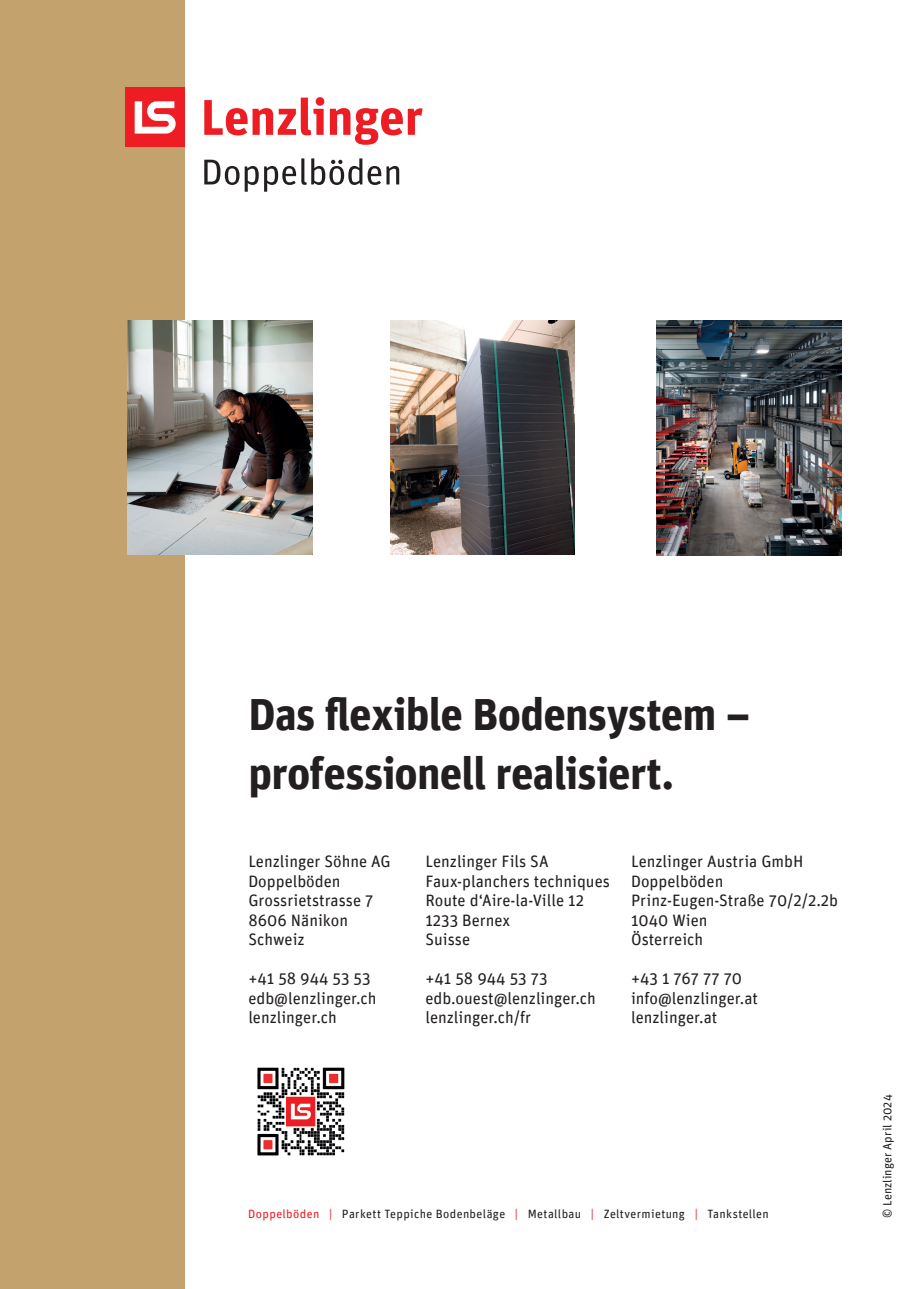
<style>
.page{position:relative;width:919px;height:1289px;background:#fff}
.page>*{position:absolute;margin:0;border:0;box-sizing:border-box;transform-origin:0 0}
.t1{font:700 45px/58.5px "Unit";letter-spacing:-.02em;color:#231f20}
.t2{font:16.5px "Unit";color:#231f20}
.t3{font:12px "Unit";letter-spacing:.03em;color:#231f20}
.t4{font:12px "Unit";letter-spacing:.01em;color:#231f20}
.s1{color:#ee1d23}
</style>
<div class="page">
<img style="left:656px;top:321px;width:185px;height:234px">
<div style="left:0;top:0;width:185px;height:1288px;background:#c4a26e"></div>
<div style="left:125px;top:88px;width:59px;height:59px;background:#ee1d23"></div>
<svg style="left:135px;top:101px;width:41px;height:33px"></svg>
<svg style="left:204px;top:97px;width:218px;height:48px"></svg>
<svg style="left:204px;top:158px;width:195px;height:34px"></svg>
<img style="left:128px;top:320px;width:184px;height:234px">
<img style="left:390px;top:320px;width:184px;height:234px">
<img style="left:257px;top:1067px;width:88px;height:89px">
<h1 class="t1" style="left:248px;top:684px;width:503px">Das flexible Bodensystem – professionell realisiert.</h1>
<p class="t2" style="left:248px;top:851px;width:144px">Lenzlinger Söhne AG</p>
<p class="t2" style="left:425px;top:851px;width:125px">Lenzlinger Fils SA</p>
<p class="t2" style="left:631px;top:851px;width:174px">Lenzlinger Austria GmbH</p>
<p class="t2" style="left:248px;top:871px;width:94px">Doppelböden</p>
<p class="t2" style="left:425px;top:871px;width:186px">Faux-planchers techniques</p>
<p class="t2" style="left:631px;top:871px;width:94px">Doppelböden</p>
<p class="t2" style="left:248px;top:890px;width:127px">Grossrietstrasse 7</p>
<p class="t2" style="left:425px;top:890px;width:160px">Route d‘Aire-la-Ville 12</p>
<p class="t2" style="left:631px;top:890px;width:208px">Prinz-Eugen-Straße 70/2/2.2b</p>
<p class="t2" style="left:248px;top:910px;width:101px">8606 Nänikon</p>
<p class="t2" style="left:425px;top:910px;width:86px">1233 Bernex</p>
<p class="t2" style="left:631px;top:910px;width:78px">1040 Wien</p>
<p class="t2" style="left:248px;top:929px;width:58px">Schweiz</p>
<p class="t2" style="left:425px;top:929px;width:46px">Suisse</p>
<p class="t2" style="left:631px;top:929px;width:74px">Österreich</p>
<p class="t2" style="left:248px;top:968px;width:124px">+41 58 944 53 53</p>
<p class="t2" style="left:425px;top:968px;width:124px">+41 58 944 53 73</p>
<p class="t2" style="left:631px;top:968px;width:113px">+43 1 767 77 70</p>
<p class="t2" style="left:248px;top:988px;width:130px">edb@lenzlinger.ch</p>
<p class="t2" style="left:425px;top:988px;width:172px">edb.ouest@lenzlinger.ch</p>
<p class="t2" style="left:631px;top:988px;width:128px">info@lenzlinger.at</p>
<p class="t2" style="left:248px;top:1007px;width:90px">lenzlinger.ch</p>
<p class="t2" style="left:425px;top:1007px;width:107px">lenzlinger.ch/fr</p>
<p class="t2" style="left:631px;top:1007px;width:88px">lenzlinger.at</p>
<p class="t3" style="left:248px;top:1206px;width:522px"><span class="s1">Doppelböden |</span> Parkett Teppiche Bodenbeläge <span class="s1">|</span> Metallbau <span class="s1">|</span> Zeltvermietung <span class="s1">|</span> Tankstellen</p>
<p class="t4" style="left:880px;top:1218px;width:125px;rotate:-90deg">© Lenzlinger April 2024</p>
</div>
